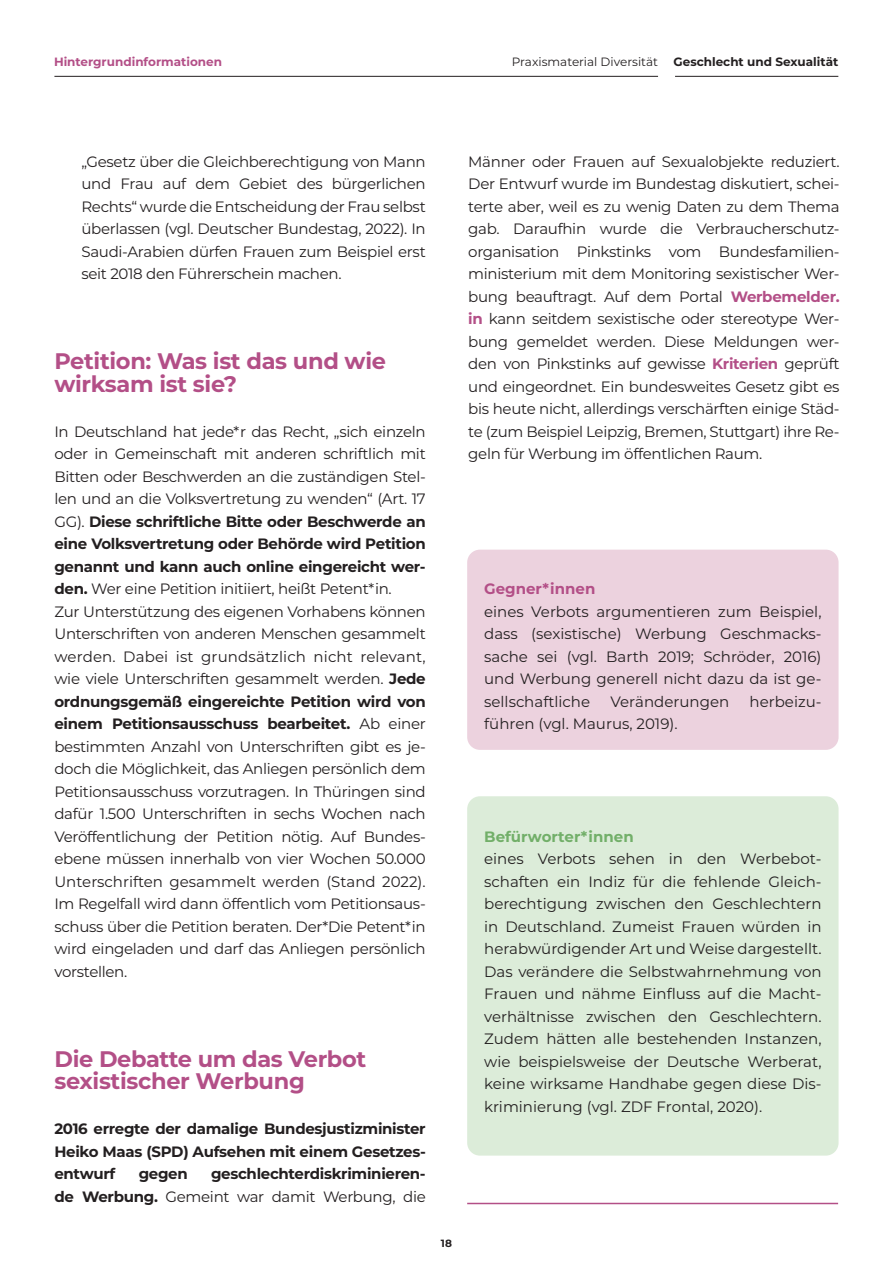
<style>
.page{position:relative;width:893px;height:1263px;background:#fff}
.page>*{position:absolute;margin:0;border:0;box-sizing:border-box;transform-origin:0 0}
.t1{font:700 22.5px/22.5px "Montserrat";letter-spacing:-.015em;color:#b34f87}
.t2{font:15px/22.5px "Montserrat";letter-spacing:-.02em;color:#231f20;text-align:justify}
.t3{font:700 15px/22.5px "Montserrat";letter-spacing:-.02em;color:#231f20;text-align:justify}
.t4{font:15px "Montserrat";color:#231f20}
.t5{font:700 15px "Montserrat";color:#72af69}
.t6{font:700 15px "Montserrat";color:#b34f87}
.t7{font:700 12px "Montserrat";color:#b34f87}
.t8{font:12px "Montserrat";color:#231f20}
.t9{font:700 12px "Montserrat";color:#231f20}
.t10{font:700 10.5px "Montserrat";color:#231f20}
.s1{font-weight:700}
.s2{font-weight:400}
.s3{font-weight:700;color:#b34f87}
</style>
<div class="page">
<hr style="left:675px;top:76px;width:163px;height:1px;background:#231f20">
<hr style="left:54px;top:76px;width:604px;height:1px;background:#231f20">
<hr style="left:467px;top:1203px;width:371px;height:1px;background:#b34f87">
<div style="left:467px;top:550px;width:371px;height:200px;background:#ecd2de;border-radius:13px"></div>
<div style="left:467px;top:796px;width:371px;height:359px;background:#dcecd9;border-radius:13px"></div>
<p class="t7" style="left:54px;top:53px;width:170px">Hintergrundinformationen</p>
<p class="t8" style="left:512px;top:53px;width:148px">Praxismaterial Diversität</p>
<p class="t9" style="left:674px;top:53px;width:166px">Geschlecht und Sexualität</p>
<p class="t2" style="left:81px;top:149px;width:346px">„Gesetz über die Gleichberechtigung von Mann und Frau auf dem Gebiet des bürgerlichen Rechts“ wurde die Entscheidung der Frau selbst überlassen (vgl. Deutscher Bundestag, 2022). In Saudi-Arabien dürfen Frauen zum Beispiel erst seit 2018 den Führerschein machen.</p>
<h1 class="t1" style="left:54px;top:349px;width:333px">Petition: Was ist das und wie wirksam ist sie?</h1>
<p class="t2" style="left:54px;top:419px;width:373px;text-align:left">In Deutschland hat jede*r das Recht, „sich einzeln oder in Gemeinschaft mit anderen schriftlich mit Bitten oder Beschwerden an die zuständigen Stel&shy;len und an die Volksvertretung zu wenden“ (Art. 17<br>GG). <span class="s1">Diese schriftliche Bitte oder Beschwerde an eine Volksvertretung oder Behörde wird Petition genannt und kann auch online eingereicht wer&shy;den.</span> Wer eine Petition initiiert, heißt Petent*in.<br>Zur Unterstützung des eigenen Vorhabens können Unterschriften von anderen Menschen gesammelt werden. Dabei ist grundsätzlich nicht relevant, wie viele Unterschriften gesammelt werden. <span class="s1">Jede ordnungsgemäß eingereichte Petition wird von einem Petitionsausschuss bearbeitet.</span> Ab einer bestimmten Anzahl von Unterschriften gibt es je&shy;doch die Möglichkeit, das Anliegen persönlich dem Petitionsausschuss vorzutragen. In Thüringen sind dafür 1.500 Unterschriften in sechs Wochen nach Veröffentlichung der Petition nötig. Auf Bundes&shy;ebene müssen innerhalb von vier Wochen 50.000<br>Unterschriften gesammelt werden (Stand 2022).<br>Im Regelfall wird dann öffentlich vom Petitionsaus&shy;schuss über die Petition beraten. Der*Die Petent*in wird eingeladen und darf das Anliegen persönlich vorstellen.</p>
<h1 class="t1" style="left:54px;top:1046px;width:313px">Die Debatte um das Verbot sexistischer Werbung</h1>
<p class="t3" style="left:54px;top:1117px;width:373px">2016 erregte der damalige Bundesjustizminister Heiko Maas (SPD) Aufsehen mit einem Gesetzes&shy;entwurf</p>
<p class="t3" style="left:54px;top:1162px;width:373px;text-align:right">geschlechterdiskriminieren-<br>de Werbung. <span class="s2">Gemeint war damit Werbung, die</span></p>
<p class="t3" style="left:139px;top:1162px;width:51px">gegen</p>
<p class="t10" style="left:441px;top:1235px;width:13px">18</p>
<p class="t2" style="left:468px;top:149px;width:373px">Männer oder Frauen auf Sexualobjekte reduziert.<br>Der Entwurf wurde im Bundestag diskutiert, schei&shy;terte aber, weil es zu wenig Daten zu dem Thema gab. Daraufhin wurde die Verbraucherschutz&shy;organisation Pinkstinks vom Bundesfamilien&shy;ministerium mit dem Monitoring sexistischer Wer&shy;bung beauftragt. Auf dem Portal <span class="s3">Werbemelder. in</span> kann seitdem sexistische oder stereotype Wer&shy;bung gemeldet werden. Diese Meldungen wer&shy;den von Pinkstinks auf gewisse <span class="s3">Kriterien</span> geprüft und eingeordnet. Ein bundesweites Gesetz gibt es bis heute nicht, allerdings verschärften einige Städ&shy;te (zum Beispiel Leipzig, Bremen, Stuttgart) ihre Re&shy;geln für Werbung im öffentlichen Raum.</p>
<p class="t6" style="left:484px;top:578px;width:113px">Gegner*innen</p>
<p class="t2" style="left:484px;top:599px;width:339px">eines Verbots argumentieren zum Beispiel, dass (sexistische) Werbung Geschmacks&shy;sache sei (vgl. Barth 2019; Schröder, 2016) und Werbung generell nicht dazu da ist ge&shy;sellschaftliche</p>
<p class="t4" style="left:611px;top:691px;width:120px">Veränderungen</p>
<p class="t4" style="left:750px;top:691px;width:73px">herbeizu-</p>
<p class="t4" style="left:484px;top:713px;width:195px">führen (vgl. Maurus, 2019).</p>
<p class="t5" style="left:484px;top:825px;width:151px">Befürworter*innen</p>
<p class="t2" style="left:484px;top:847px;width:339px">eines Verbots sehen in den Werbebot&shy;schaften ein Indiz für die fehlende Gleich&shy;berechtigung zwischen den Geschlechtern in Deutschland. Zumeist Frauen würden in herabwürdigender Art und Weise dargestellt.<br>Das verändere die Selbstwahrnehmung von Frauen und nähme Einfluss auf die Macht&shy;verhältnisse zwischen den Geschlechtern.<br>Zudem hätten alle bestehenden Instanzen, wie beispielsweise der Deutsche Werberat, keine wirksame Handhabe gegen diese Dis&shy;kriminierung (vgl. ZDF Frontal, 2020).</p>
</div>
